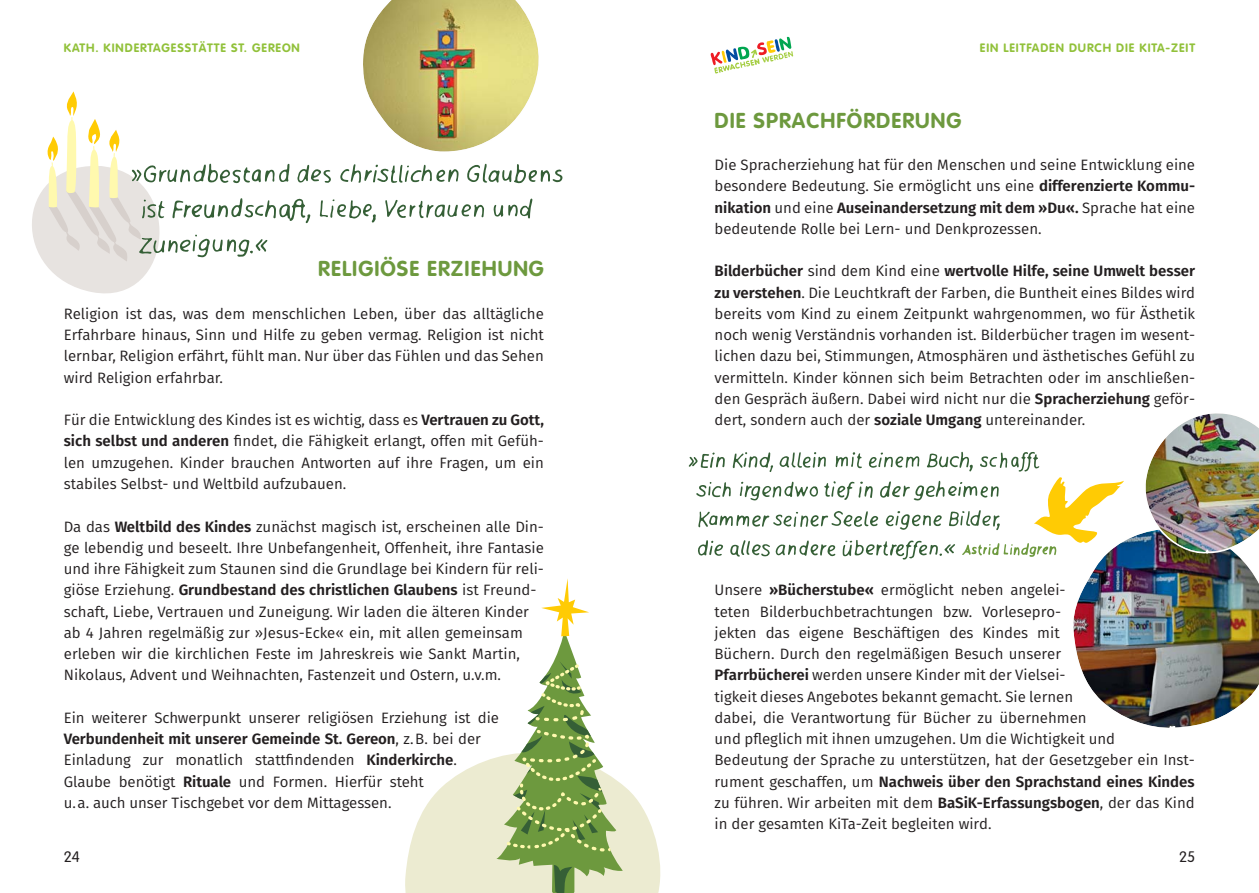
<style>
.page{position:relative;width:1259px;height:893px;background:#fff}
.page>*{position:absolute;margin:0;border:0;box-sizing:border-box;transform-origin:0 0}
.t1{font:700 21.3px "VAG Rounded";letter-spacing:.05em;color:#6d993e}
.t2{font:15px/21.3px "Fira Sans";color:#231f20;text-align:justify}
.t3{font:300 15px "VAG Rounded";color:#231f20}
.t4{font:700 12px "VAG Rounded";letter-spacing:.075em;color:#91c13a}
.s1{font-weight:600}
</style>
<div class="page">
<svg style="left:405px;top:578px;width:256px;height:315px"></svg>
<svg style="left:32px;top:0;width:530px;height:294px"></svg>
<svg style="left:710px;top:37px;width:83px;height:37px"></svg>
<img style="left:689px;top:413px;width:570px;height:315px">
<p class="t4" style="left:64px;top:42px;width:237px">KATH. KINDERTAGESSTÄTTE ST. GEREON</p>
<h1 class="t1" style="left:318px;top:259px;width:227px">RELIGIÖSE ERZIEHUNG</h1>
<p class="t2" style="left:64px;top:304px;width:482px">Religion ist das, was dem menschlichen Leben, über das alltägliche Erfahrbare hinaus, Sinn und Hilfe zu geben vermag. Religion ist nicht lernbar, Religion erfährt, fühlt man. Nur über das Fühlen und das Sehen wird Religion erfahrbar.</p>
<p class="t2" style="left:64px;top:410px;width:482px">Für die Entwicklung des Kindes ist es wichtig, dass es <span class="s1">Vertrauen zu Gott, sich selbst und anderen</span> findet, die Fähigkeit erlangt, offen mit Gefüh&shy;len umzugehen. Kinder brauchen Antworten auf ihre Fragen, um ein stabiles Selbst- und Weltbild aufzubauen.</p>
<p class="t2" style="left:64px;top:516px;width:482px;text-align:left">Da das <span class="s1">Weltbild des Kindes</span> zunächst magisch ist, erscheinen alle Din&shy;ge lebendig und beseelt. Ihre Unbefangenheit, Offenheit, ihre Fantasie und ihre Fähigkeit zum Staunen sind die Grundlage bei Kindern für reli&shy;giöse Erziehung. <span class="s1">Grundbestand des christlichen Glaubens</span> ist Freund&shy;schaft, Liebe, Vertrauen und Zuneigung. Wir laden die älteren Kinder ab 4 Jahren regelmäßig zur »Jesus-Ecke« ein, mit allen gemeinsam erleben wir die kirchlichen Feste im Jahreskreis wie Sankt Martin, Nikolaus, Advent und Weihnachten, Fastenzeit und Ostern, u.v.m.</p>
<p class="t2" style="left:64px;top:708px;width:437px;text-align:left">Ein weiterer Schwerpunkt unserer religiösen Erziehung ist die <span class="s1">Verbundenheit mit unserer Gemeinde St. Gereon</span>, z. B. bei der Einladung zur monatlich stattfindenden <span class="s1">Kinderkirche</span>.<br>Glaube benötigt <span class="s1">Rituale</span> und Formen. Hierfür steht<br>u. a. auch unser Tischgebet vor dem Mittagessen.</p>
<p class="t3" style="left:64px;top:849px;width:18px">24</p>
<p class="t4" style="left:980px;top:42px;width:217px">EIN LEITFADEN DURCH DIE KITA-ZEIT</p>
<h1 class="t1" style="left:714px;top:110px;width:248px">DIE SPRACHFÖRDERUNG</h1>
<p class="t2" style="left:714px;top:155px;width:482px">Die Spracherziehung hat für den Menschen und seine Entwicklung eine besondere Bedeutung. Sie ermöglicht uns eine <span class="s1">differenzierte Kommu&shy;nikation</span> und eine <span class="s1">Auseinandersetzung mit dem »Du«.</span> Sprache hat eine bedeutende Rolle bei Lern- und Denkprozessen.</p>
<p class="t2" style="left:714px;top:261px;width:482px"><span class="s1">Bilderbücher</span> sind dem Kind eine <span class="s1">wertvolle Hilfe, seine Umwelt besser zu verstehen</span>. Die Leuchtkraft der Farben, die Buntheit eines Bildes wird bereits vom Kind zu einem Zeitpunkt wahrgenommen, wo für Ästhetik noch wenig Verständnis vorhanden ist. Bilderbücher tragen im wesent&shy;lichen dazu bei, Stimmungen, Atmosphären und ästhetisches Gefühl zu vermitteln. Kinder können sich beim Betrachten oder im anschließen&shy;den Gespräch äußern. Dabei wird nicht nur die <span class="s1">Spracherziehung</span> geför&shy;dert, sondern auch der <span class="s1">soziale Umgang</span> untereinander.</p>
<p class="t2" style="left:714px;top:580px;width:482px;text-align:left">Unsere <span class="s1">»Bücherstube«</span> ermöglicht neben angelei-<br>teten Bilderbuchbetrachtungen bzw. Vorlesepro-<br>jekten das eigene Beschäftigen des Kindes mit<br>Büchern. Durch den regelmäßigen Besuch unserer<br><span class="s1">Pfarrbücherei</span> werden unsere Kinder mit der Vielsei-<br>tigkeit dieses Angebotes bekannt gemacht. Sie lernen<br>dabei, die Verantwortung für Bücher zu übernehmen<br>und pfleglich mit ihnen umzugehen. Um die Wichtigkeit und<br>Bedeutung der Sprache zu unterstützen, hat der Gesetzgeber ein Inst&shy;rument geschaffen, um <span class="s1">Nachweis über den Sprachstand eines Kindes </span>zu führen. Wir arbeiten mit dem <span class="s1">BaSiK-Erfassungsbogen</span>, der das Kind in der gesamten KiTa-Zeit begleiten wird.</p>
<p class="t3" style="left:1179px;top:849px;width:18px">25</p>
</div>
